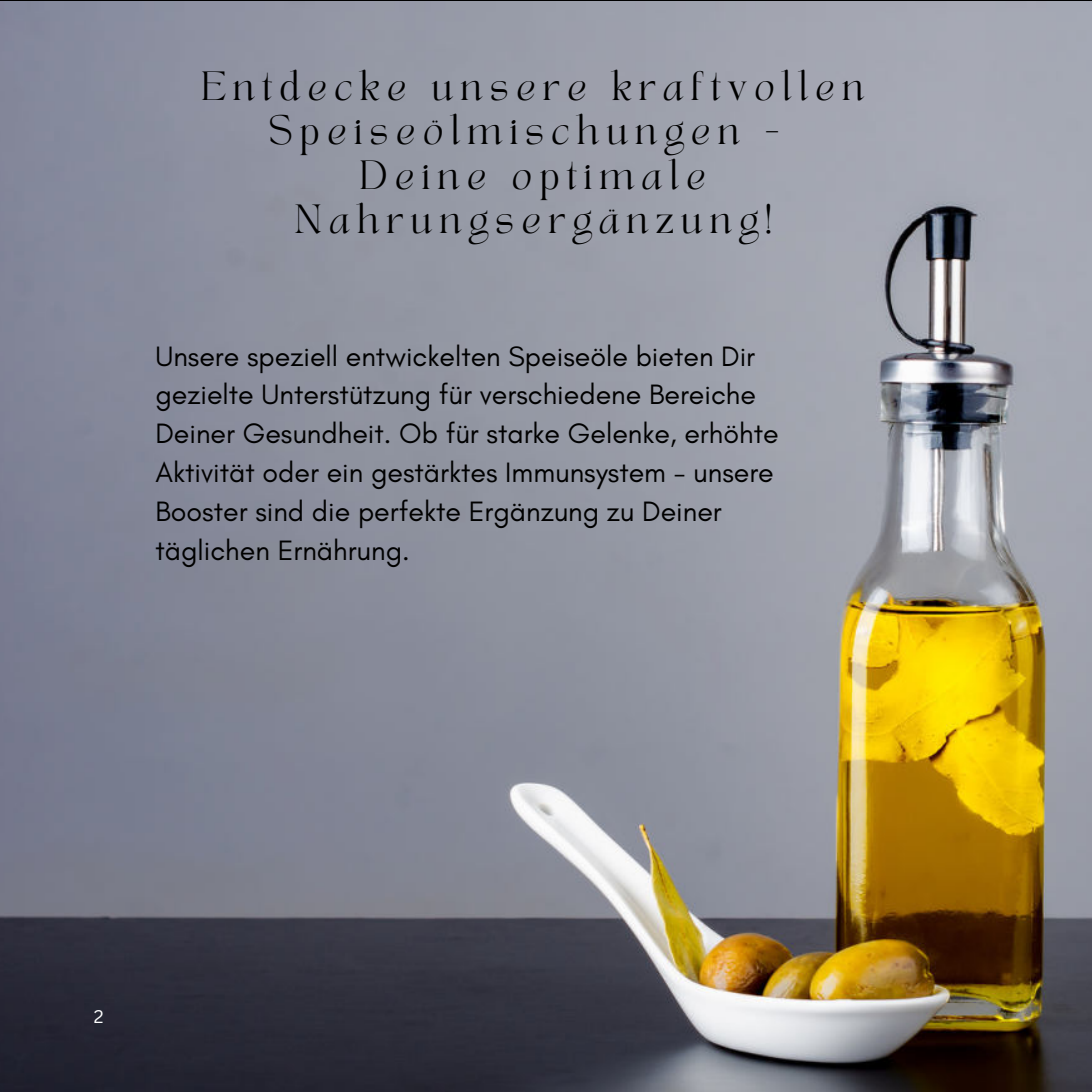
<style>
.page{position:relative;width:1092px;height:1092px;background:#fff}
.page>*{position:absolute;margin:0;border:0;box-sizing:border-box;transform-origin:0 0}
.t1{font:28.5px/38.8px "Glacial Indifference";color:#000}
.t2{font:28.5px "TANAEGEAN";letter-spacing:.25em;color:#000}
.t3{font:17.75px "Canva Sans";color:#fff}
</style>
<div class="page">
<img style="left:0;top:2px;width:1091px;height:1089px">
<p class="t2" style="left:201px;top:74px;width:664px">Entdecke unsere kraftvollen</p>
<p class="t2" style="left:268px;top:118px;width:512px">Speiseölmischungen -</p>
<p class="t2" style="left:359px;top:162px;width:348px">Deine optimale</p>
<p class="t2" style="left:294px;top:206px;width:479px">Nahrungsergänzung!</p>
<p class="t1" style="left:155px;top:337px;width:624px">Unsere speziell entwickelten Speiseöle bieten Dir gezielte Unterstützung für verschiedene Bereiche Deiner Gesundheit. Ob für starke Gelenke, erhöhte Aktivität oder ein gestärktes Immunsystem - unsere Booster sind die perfekte Ergänzung zu Deiner täglichen Ernährung.</p>
<p class="t3" style="left:94px;top:1006px;width:11px">2</p>
</div>
